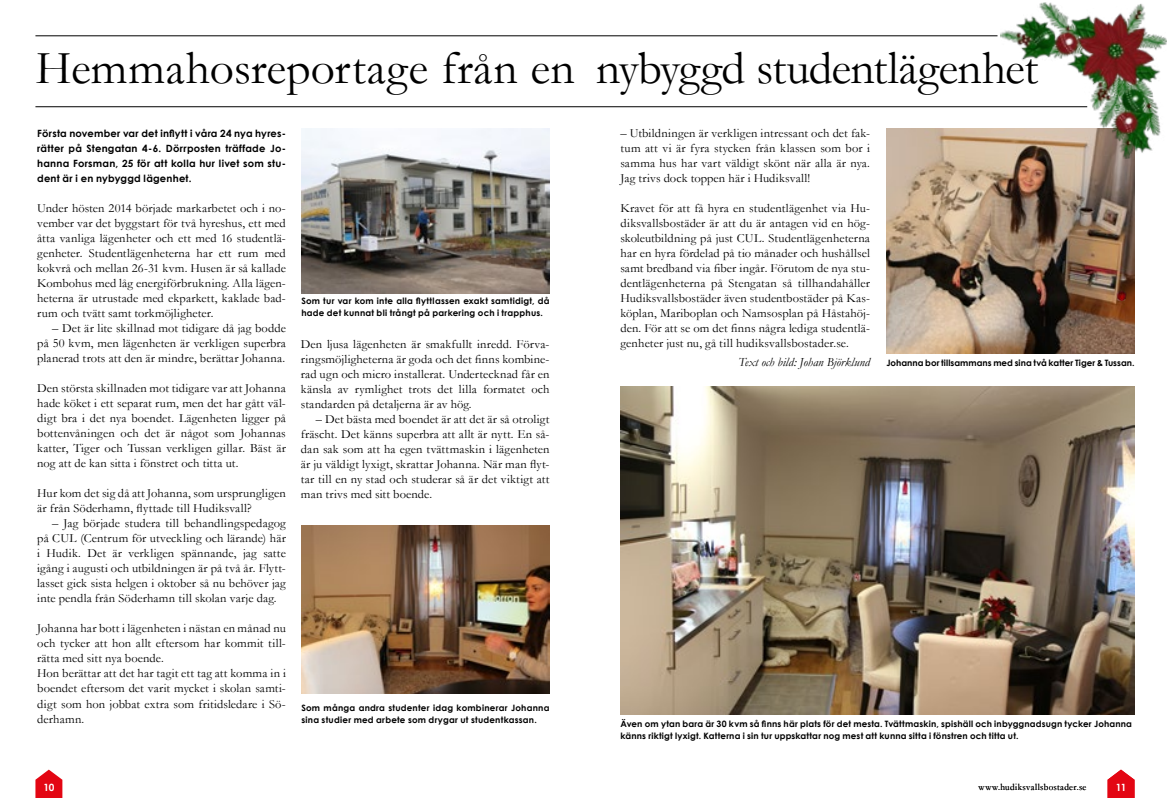
<style>
.page{position:relative;width:1170px;height:798px;background:#fff}
.page>*{position:absolute;margin:0;border:0;box-sizing:border-box;transform-origin:0 0}
.t1{font:47.5px "Garamond";letter-spacing:-.005em;color:#000}
.t2{font:12.5px/15px "Garamond";letter-spacing:.01em;color:#000;text-align:justify}
.t3{font:italic 12.5px "Garamond";letter-spacing:.005em;color:#000}
.t4{font:700 10px/15px "Century Gothic";letter-spacing:.02em;color:#000;text-align:justify}
.t5{font:700 10px "Century Gothic";color:#fff}
.t6{font:9.62px "Garamond";letter-spacing:.04em;color:#000;scale:.95 1}
.t7{font:700 8.75px/12.5px "Century Gothic";letter-spacing:.02em;color:#000}
.t8{font:700 8.75px "Century Gothic";color:#000}
</style>
<div class="page">
<img style="left:301px;top:128px;width:248px;height:165px">
<svg style="left:35px;top:769px;width:27px;height:28px"></svg>
<img style="left:886px;top:128px;width:248px;height:225px">
<svg style="left:1107px;top:769px;width:27px;height:28px"></svg>
<hr style="left:35px;top:106px;width:1052px;height:1px;background:#000">
<hr style="left:35px;top:35px;width:962px;height:1px;background:#000">
<svg style="left:1115px;top:290px;width:11px;height:11px"></svg>
<img style="left:997px;top:2px;width:170px;height:167px">
<img style="left:620px;top:386px;width:514px;height:328px">
<img style="left:301px;top:525px;width:248px;height:168px">
<svg style="left:852px;top:572px;width:9px;height:9px"></svg>
<h1 class="t1" style="left:35px;top:36px;width:1003px">Hemmahosreportage från en nybyggd studentlägenhet</h1>
<p class="t4" style="left:37px;top:125px;width:250px">Första november var det inflytt i våra 24 nya hyres&shy;rätter på Stengatan 4-6. Dörrposten träffade Jo&shy;hanna Forsman, 25 för att kolla hur livet som stu&shy;dent är i en nybyggd lägenhet.</p>
<p class="t2" style="left:37px;top:200px;width:250px">Under hösten 2014 började markarbetet och i no&shy;vember var det byggstart för två hyreshus, ett med åtta vanliga lägenheter och ett med 16 studentlä&shy;genheter. Studentlägenheterna har ett rum med kokvrå och mellan 26-31 kvm. Husen är så kallade Kombohus med låg energiförbrukning. Alla lägen&shy;heterna är utrustade med ekparkett, kaklade bad&shy;rum och tvätt samt torkmöjligheter.</p>
<p class="t2" style="left:37px;top:320px;width:250px;text-indent:15px">– Det är lite skillnad mot tidigare då jag bodde på 50 kvm, men lägenheten är verkligen superbra planerad trots att den är mindre, berättar Johanna.</p>
<p class="t2" style="left:37px;top:380px;width:250px">Den största skillnaden mot tidigare var att Johanna hade köket i ett separat rum, men det har gått väl&shy;digt bra i det nya boendet. Lägenheten ligger på bottenvåningen och det är något som Johannas katter, Tiger och Tussan verkligen gillar. Bäst är nog att de kan sitta i fönstret och titta ut.</p>
<p class="t2" style="left:37px;top:485px;width:250px">Hur kom det sig då att Johanna, som ursprungligen är från Söderhamn, flyttade till Hudiksvall?</p>
<p class="t2" style="left:37px;top:515px;width:250px;text-indent:15px">– Jag började studera till behandlingspedagog på CUL (Centrum för utveckling och lärande) här i Hudik. Det är verkligen spännande, jag satte igång i augusti och utbildningen är på två år. Flytt&shy;lasset gick sista helgen i oktober så nu behöver jag inte pendla från Söderhamn till skolan varje dag.</p>
<p class="t2" style="left:37px;top:620px;width:250px;text-align:left">Johanna har bott i lägenheten i nästan en månad nu och tycker att hon allt eftersom har kommit till&shy;rätta med sitt nya boende.<br>Hon berättar att det har tagit ett tag att komma in i boendet eftersom det varit mycket i skolan samti&shy;digt som hon jobbat extra som fritidsledare i Sö&shy;derhamn.</p>
<p class="t7" style="left:301px;top:294px;width:250px">Som tur var kom inte alla flyttlassen exakt samtidigt, då hade det kunnat bli trångt på parkering och i trapphus.</p>
<p class="t2" style="left:301px;top:336px;width:250px">Den ljusa lägenheten är smakfullt inredd. Förva&shy;ringsmöjligheterna är goda och det finns kombine&shy;rad ugn och micro installerat. Undertecknad får en känsla av rymlighet trots det lilla formatet och standarden på detaljerna är av hög.</p>
<p class="t2" style="left:301px;top:411px;width:250px;text-indent:15px">– Det bästa med boendet är att det är så otroligt fräscht. Det känns superbra att allt är nytt. En så&shy;dan sak som att ha egen tvättmaskin i lägenheten är ju väldigt lyxigt, skrattar Johanna. När man flyt&shy;tar till en ny stad och studerar så är det viktigt att man trivs med sitt boende.</p>
<p class="t7" style="left:301px;top:700px;width:250px">Som många andra studenter idag kombinerar Johanna sina studier med arbete som drygar ut studentkassan.</p>
<p class="t2" style="left:620px;top:125px;width:251px">– Utbildningen är verkligen intressant och det fak&shy;tum att vi är fyra stycken från klassen som bor i samma hus har vart väldigt skönt när alla är nya.<br>Jag trivs dock toppen här i Hudiksvall!</p>
<p class="t2" style="left:620px;top:200px;width:251px">Kravet för att få hyra en studentlägenhet via Hu&shy;diksvallsbostäder är att du är antagen vid en hög&shy;skoleutbildning på just CUL. Studentlägenheterna har en hyra fördelad på tio månader och hushållsel samt bredband via fiber ingår. Förutom de nya stu&shy;dentlägenheterna på Stengatan så tillhandahåller Hudiksvallsbostäder även studentbostäder på Kas&shy;köplan, Mariboplan och Namsosplan på Håstahöj&shy;den. För att se om det finns några lediga studentlä&shy;genheter just nu, gå till hudiksvallsbostader.se.</p>
<p class="t3" style="left:738px;top:353px;width:133px">Text och bild: Johan Björklund</p>
<p class="t8" style="left:886px;top:356px;width:250px">Johanna bor tillsammans med sina två katter Tiger &amp; Tussan.</p>
<p class="t7" style="left:620px;top:718px;width:513px;line-height:11.2px">Även om ytan bara är 30 kvm så finns här plats för det mesta. Tvättmaskin, spishäll och inbyggnadsugn tycker Johanna känns riktigt lyxigt. Katterna i sin tur uppskattar nog mest att kunna sitta i fönstren och titta ut.</p>
<p class="t5" style="left:43px;top:779px;width:13px">10</p>
<p class="t6" style="left:978px;top:780px;width:115px">www.hudiksvallsbostader.se</p>
<p class="t5" style="left:1115px;top:779px;width:12px">11</p>
</div>
